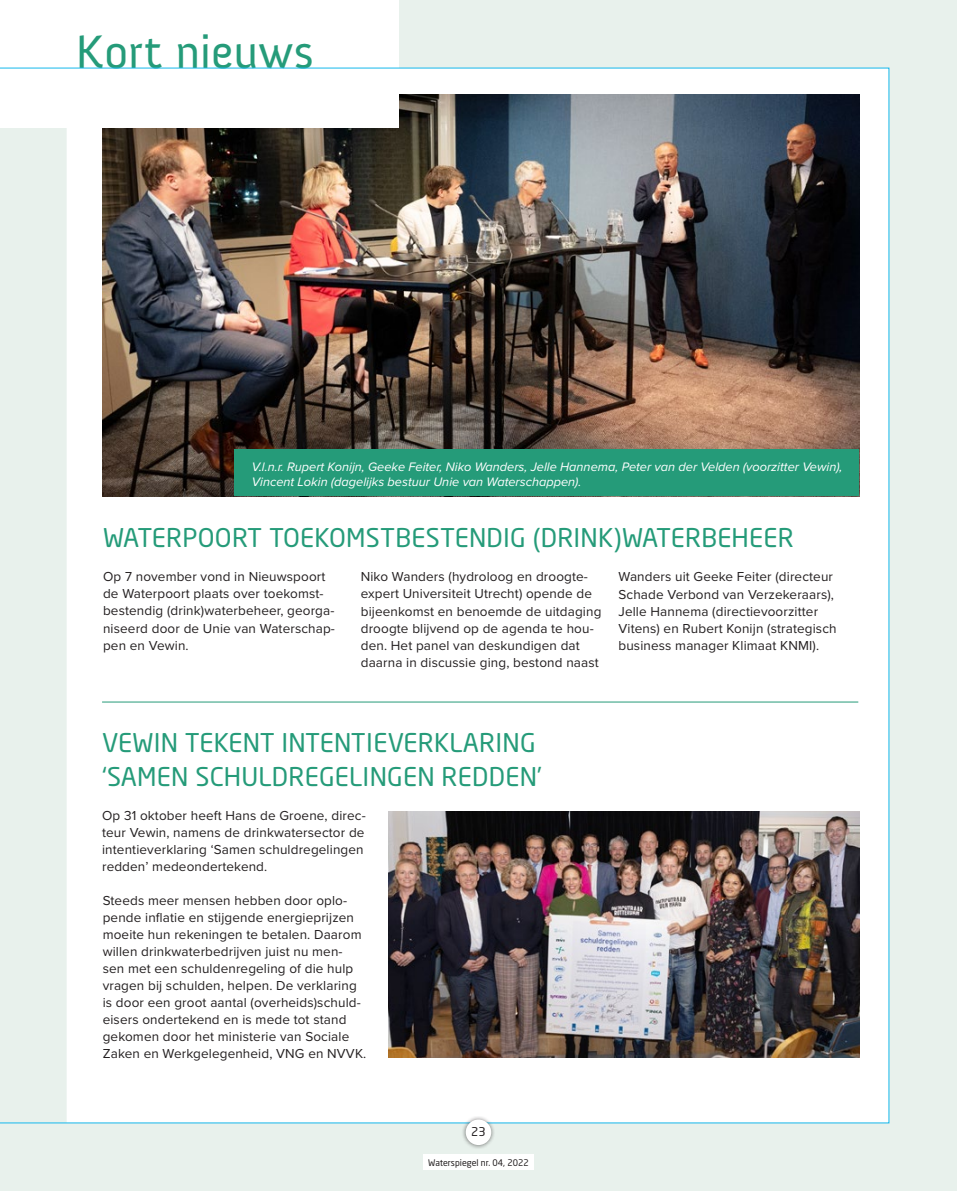
<style>
.page{position:relative;width:957px;height:1191px;background:#e8f1ec}
.page>*{position:absolute;margin:0;border:0;box-sizing:border-box;transform-origin:0 0}
.t1{font:48px "Anivers";color:#259b79}
.t2{font:25.5px/34px "Neo Sans Std";letter-spacing:.01em;color:#259b79}
.t3{font:13.5px/17px "Proxima Nova";letter-spacing:.01em;color:#231f20}
.t4{font:italic 12.75px/15.3px "Proxima Nova";color:#fff}
.t5{font:12px "Neo Sans Std";color:#231f20}
.t6{font:9px "Neo Sans Std";color:#231f20}
</style>
<div class="page">
<div style="left:0;top:0;width:398px;height:128px;background:#fff"></div>
<img style="left:0;top:68px;width:889px;height:1055px">
<div style="left:461px;top:1115px;width:35px;height:34px;background:#231f20;opacity:.5"></div>
<div style="left:466px;top:1119px;width:25px;height:26px;background:#fff;border-radius:50%"></div>
<div style="left:423px;top:1154px;width:111px;height:16px;background:#fff"></div>
<hr style="left:102px;top:702px;width:756px;height:1px;background:#259b79">
<img style="left:388px;top:811px;width:471px;height:246px">
<div style="left:235px;top:449px;width:624px;height:47px;background:#259b79"></div>
<h1 class="t1" style="left:75px;top:26px;width:240px">Kort nieuws</h1>
<p class="t4" style="left:252px;top:458px;width:592px">V.l.n.r. Rupert Konijn, Geeke Feiter, Niko Wanders, Jelle Hannema, Peter van der Velden (voorzitter Vewin),<br>Vincent Lokin (dagelijks bestuur Unie van Waterschappen).</p>
<h2 class="t2" style="left:103px;top:520px;width:692px">WATERPOORT TOEKOMSTBESTENDIG (DRINK)WATERBEHEER</h2>
<p class="t3" style="left:103px;top:568px;width:233px">Op 7 november vond in Nieuwspoort de Waterpoort plaats over toekomst&shy;bestendig (drink)waterbeheer, georga&shy;niseerd door de Unie van Waterschap&shy;pen en Vewin.</p>
<p class="t3" style="left:361px;top:568px;width:242px">Niko Wanders (hydroloog en droogte&shy;expert Universiteit Utrecht) opende de bijeenkomst en benoemde de uitdaging droogte blijvend op de agenda te hou&shy;den. Het panel van deskundigen dat daarna in discussie ging, bestond naast</p>
<p class="t3" style="left:618px;top:568px;width:220px">Wanders uit Geeke Feiter (directeur Schade Verbond van Verzekeraars), Jelle Hannema (directievoorzitter Vitens) en Rubert Konijn (strategisch business manager Klimaat KNMI).</p>
<h2 class="t2" style="left:102px;top:725px;width:441px">VEWIN TEKENT INTENTIEVERKLARING ‘SAMEN SCHULDREGELINGEN REDDEN’</h2>
<p class="t3" style="left:102px;top:806px;width:265px">Op 31 oktober heeft Hans de Groene, direc&shy;teur Vewin, namens de drinkwatersector de intentieverklaring ‘Samen schuldregelingen redden’ medeondertekend.</p>
<p class="t3" style="left:103px;top:891px;width:265px">Steeds meer mensen hebben door oplo&shy;pende inflatie en stijgende energieprijzen moeite hun rekeningen te betalen. Daarom willen drinkwaterbedrijven juist nu men&shy;sen met een schuldenregeling of die hulp vragen bij schulden, helpen. De verklaring is door een groot aantal (overheids)schuld&shy;eisers ondertekend en is mede tot stand gekomen door het ministerie van Sociale Zaken en Werkgelegenheid, VNG en NVVK.</p>
<p class="t5" style="left:471px;top:1124px;width:16px">23</p>
<p class="t6" style="left:428px;top:1157px;width:102px">Waterspiegel nr. 04, 2022</p>
</div>
